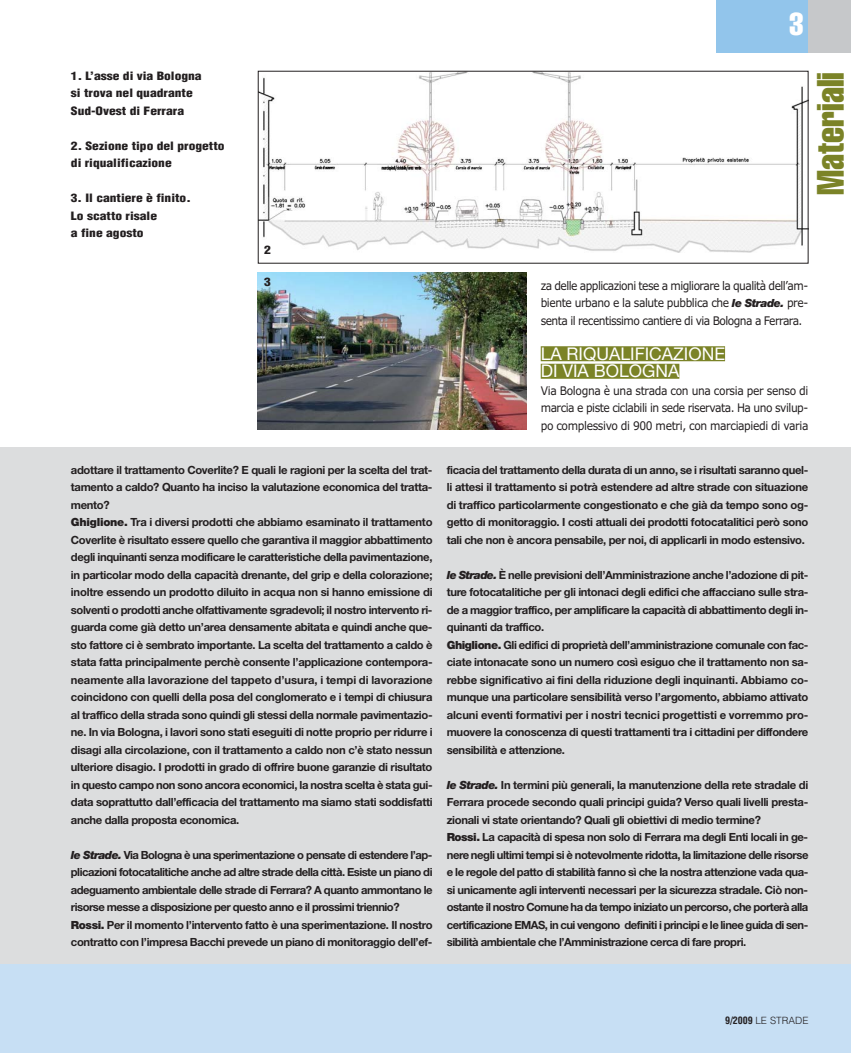
<style>
.page{position:relative;width:851px;height:1053px;background:#fff}
.page>*{position:absolute;margin:0;border:0;box-sizing:border-box;transform-origin:0 0}
.t1{font:extra-condensed 37.5px "Helvetica";color:#7b8327}
.t2{font:extra-condensed 31.25px "Helvetica";color:#fff}
.t3{font:17.5px/17.5px "Helvetica Neue";color:#fff}
.t4{font:11.88px/17.5px "Verdana";letter-spacing:-.045em;color:#231f20;text-align:justify;scale:.9 1}
.t5{font:700 11.25px/17.5px "Helvetica Neue";letter-spacing:-.03em;color:#231f20}
.t6{font:900 condensed 11.25px/17.5px "Helvetica";color:#231f20;scale:1.2 1}
.t7{font:300 10px "Helvetica";color:#231f20}
.s1{font-weight:900}
.s2{font-weight:900;font-style:italic}
.s3{font-family:"Helvetica Neue";font-weight:900;font-style:italic;font-size:11.25px}
.s4{font-weight:700;font-stretch:condensed}
</style>
<div class="page">
<div style="left:0;top:963px;width:850px;height:89px;background:#c7dff4"></div>
<div style="left:716px;top:0;width:92px;height:52px;background:#92c5eb"></div>
<div style="left:808px;top:0;width:42px;height:52px;background:#c6c8ca"></div>
<div style="left:540px;top:346px;width:185px;height:15px;background:#7b8327"></div>
<div style="left:540px;top:364px;width:139px;height:15px;background:#7b8327"></div>
<img style="left:260px;top:73px;width:546px;height:179px">
<img style="left:258px;top:272px;width:268px;height:158px">
<div style="left:0;top:447px;width:850px;height:516px;background:#dcddde"></div>
<p class="t6" style="left:71px;top:68px;width:110px">1. L’asse di via Bologna si trova nel quadrante<br>Sud-Ovest di Ferrara</p>
<p class="t6" style="left:71px;top:138px;width:130px">2. Sezione tipo del progetto di riqualificazione</p>
<p class="t6" style="left:71px;top:190px;width:101px">3. Il cantiere è finito.<br>Lo scatto risale<br>a fine agosto</p>
<p class="t6" style="left:264px;top:242px;width:7px">2</p>
<p class="t6" style="left:264px;top:274px;width:7px">3</p>
<p class="t5" style="left:71px;top:462px;width:363px">adottare il trattamento Coverlite? E quali le ragioni per la scelta del trat&shy;tamento a caldo? Quanto ha inciso la valutazione economica del tratta&shy;mento?<br><span class="s1">Ghiglione.</span> Tra i diversi prodotti che abbiamo esaminato il trattamento Coverlite è risultato essere quello che garantiva il maggior abbattimento degli inquinanti senza modificare le caratteristiche della pavimentazione, in particolar modo della capacità drenante, del grip e della colorazione; inoltre essendo un prodotto diluito in acqua non si hanno emissione di solventi o prodotti anche olfattivamente sgradevoli; il nostro intervento ri&shy;guarda come già detto un’area densamente abitata e quindi anche que&shy;sto fattore ci è sembrato importante. La scelta del trattamento a caldo è stata fatta principalmente perchè consente l’applicazione contempora&shy;neamente alla lavorazione del tappeto d’usura, i tempi di lavorazione coincidono con quelli della posa del conglomerato e i tempi di chiusura al traffico della strada sono quindi gli stessi della normale pavimentazio&shy;ne. In via Bologna, i lavori sono stati eseguiti di notte proprio per ridurre i disagi alla circolazione, con il trattamento a caldo non c’è stato nessun ulteriore disagio. I prodotti in grado di offrire buone garanzie di risultato in questo campo non sono ancora economici, la nostra scelta è stata gui&shy;data soprattutto dall’efficacia del trattamento ma siamo stati soddisfatti anche dalla proposta economica.</p>
<p class="t5" style="left:71px;top:847px;width:363px"><span class="s2">le Strade.</span> Via Bologna è una sperimentazione o pensate di estendere l’ap&shy;plicazioni fotocatalitiche anche ad altre strade della città. Esiste un piano di adeguamento ambientale delle strade di Ferrara? A quanto ammontano le risorse messe a disposizione per questo anno e il prossimi triennio?<br><span class="s1">Rossi.</span> Per il momento l’intervento fatto è una sperimentazione. Il nostro contratto con l’impresa Bacchi prevede un piano di monitoraggio dell’ef-</p>
<h2 class="t2" style="left:789px;top:13px;width:16px">3</h2>
<h1 class="t1" style="left:817px;top:195px;width:124px;rotate:-90deg">Materiali</h1>
<p class="t4" style="left:540px;top:278px;width:299px">za delle applicazioni tese a migliorare la qualità dell’am&shy;biente urbano e la salute pubblica che <span class="s3">le Strade.</span> pre&shy;senta il recentissimo cantiere di via Bologna a Ferrara.</p>
<h3 class="t3" style="left:540px;top:346px;width:186px">LA RIQUALIFICAZIONE<br>DI VIA BOLOGNA</h3>
<p class="t4" style="left:540px;top:383px;width:299px">Via Bologna è una strada con una corsia per senso di marcia e piste ciclabili in sede riservata. Ha uno svilup&shy;po complessivo di 900 metri, con marciapiedi di varia</p>
<p class="t5" style="left:446px;top:462px;width:363px;text-align:justify">ficacia del trattamento della durata di un anno, se i risultati saranno quel&shy;li attesi il trattamento si potrà estendere ad altre strade con situazione di traffico particolarmente congestionato e che già da tempo sono og&shy;getto di monitoraggio. I costi attuali dei prodotti fotocatalitici però sono tali che non è ancora pensabile, per noi, di applicarli in modo estensivo.</p>
<p class="t5" style="left:446px;top:567px;width:363px"><span class="s2">le Strade.</span> È nelle previsioni dell’Amministrazione anche l’adozione di pit&shy;ture fotocatalitiche per gli intonaci degli edifici che affacciano sulle stra&shy;de a maggior traffico, per amplificare la capacità di abbattimento degli in&shy;quinanti da traffico.<br><span class="s1">Ghiglione.</span> Gli edifici di proprietà dell’amministrazione comunale con fac&shy;ciate intonacate sono un numero così esiguo che il trattamento non sa&shy;rebbe significativo ai fini della riduzione degli inquinanti. Abbiamo co&shy;munque una particolare sensibilità verso l’argomento, abbiamo attivato alcuni eventi formativi per i nostri tecnici progettisti e vorremmo pro&shy;muovere la conoscenza di questi trattamenti tra i cittadini per diffondere sensibilità e attenzione.</p>
<p class="t5" style="left:446px;top:777px;width:363px"><span class="s2">le Strade.</span> In termini più generali, la manutenzione della rete stradale di Ferrara procede secondo quali principi guida? Verso quali livelli presta&shy;zionali vi state orientando? Quali gli obiettivi di medio termine?<br><span class="s1">Rossi.</span> La capacità di spesa non solo di Ferrara ma degli Enti locali in ge&shy;nere negli ultimi tempi si è notevolmente ridotta, la limitazione delle risorse e le regole del patto di stabilità fanno sì che la nostra attenzione vada qua&shy;si unicamente agli interventi necessari per la sicurezza stradale. Ciò non&shy;ostante il nostro Comune ha da tempo iniziato un percorso, che porterà alla certificazione EMAS, in cui vengono definiti i principi e le linee guida di sen&shy;sibilità ambientale che l’Amministrazione cerca di fare propri.</p>
<p class="t7" style="left:725px;top:1016px;width:85px"><span class="s4">9/2009</span> LE STRADE</p>
</div>
